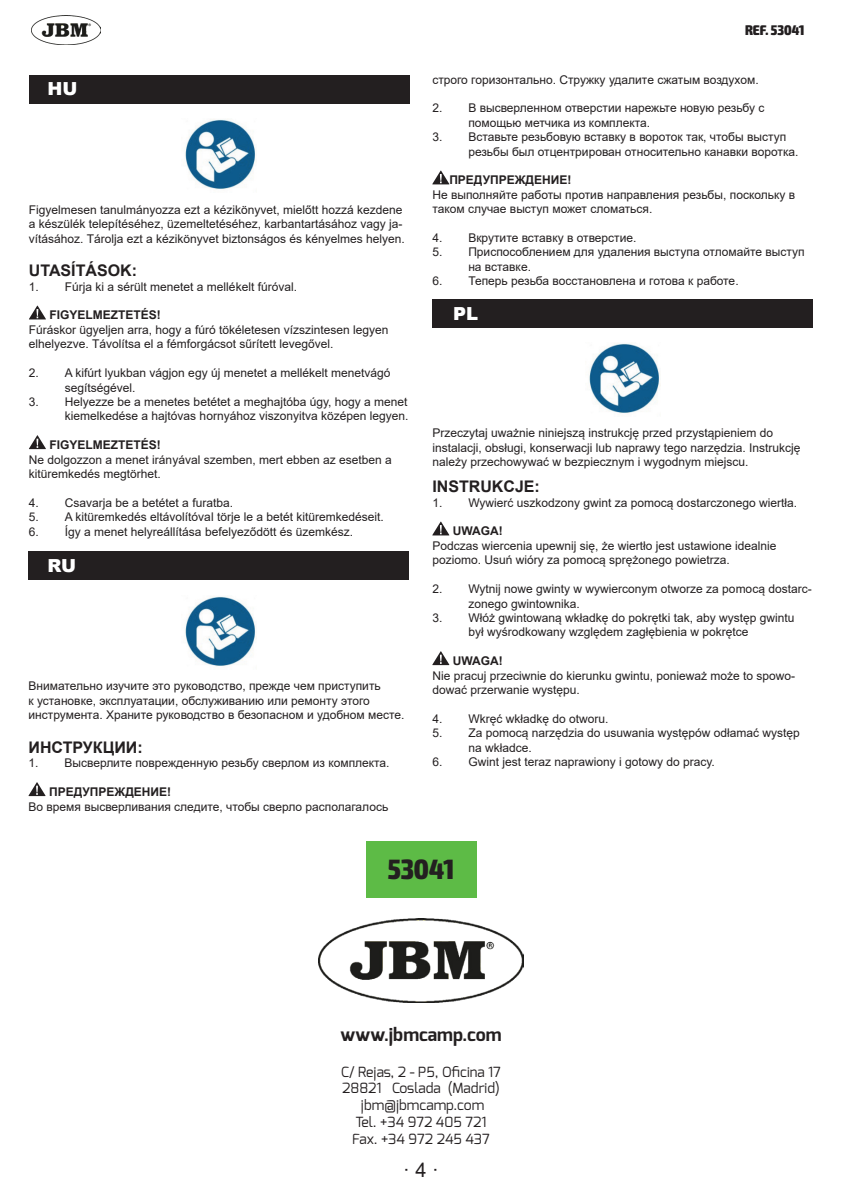
<style>
.page{position:relative;width:842px;height:1191px;background:#fff}
.page>*{position:absolute;margin:0;border:0;box-sizing:border-box;transform-origin:0 0}
.ÍNDEX{font:800 condensed 28px "Exo 2";color:#231f20}
.t1{font:20px "Arial";color:#231f20}
.t2{font:700 18px "Exo";color:#231f20}
.TÍTOL_BLANC{font:900 18px "Arial";color:#fff}
.TÍTOL_BLANC-2{font:700 16px "Arial";color:#231f20}
.t3{font:14px/16.8px "Exo";color:#231f20}
.t4{font:900 condensed 14px "Exo 2";color:#231f20}
.TÍTOL_BLANC-3{font:12px/14.4px "Arial";color:#231f20}
.TÍTOL_BLANC-4{font:700 12px "Arial";color:#231f20}
</style>
<div class="page">
<img style="left:32px;top:16px;width:69px;height:28px">
<svg style="left:29px;top:305px;width:17px;height:14px"></svg>
<svg style="left:29px;top:435px;width:17px;height:14px"></svg>
<div style="left:29px;top:75px;width:380px;height:28px;background:#231f20"></div>
<img style="left:185px;top:119px;width:72px;height:71px">
<div style="left:432px;top:300px;width:381px;height:28px;background:#231f20"></div>
<svg style="left:28px;top:782px;width:18px;height:14px"></svg>
<svg style="left:432px;top:521px;width:17px;height:14px"></svg>
<svg style="left:432px;top:651px;width:17px;height:14px"></svg>
<img style="left:185px;top:596px;width:72px;height:71px">
<img style="left:589px;top:343px;width:70px;height:71px">
<div style="left:29px;top:552px;width:380px;height:28px;background:#231f20"></div>
<svg style="left:432px;top:170px;width:17px;height:14px"></svg>
<img style="left:318px;top:918px;width:206px;height:85px">
<div style="left:366px;top:841px;width:110px;height:57px;background:#5dbb46"></div>
<p class="TÍTOL_BLANC" style="left:47px;top:76px;width:31px">HU</p>
<p class="TÍTOL_BLANC-3" style="left:29px;top:202px;width:377px">Figyelmesen tanulmányozza ezt a kézikönyvet, mielőtt hozzá kezdene a készülék telepítéséhez, üzemeltetéséhez, karbantartásához vagy ja&shy;vításához. Tárolja ezt a kézikönyvet biztonságos és kényelmes helyen.</p>
<p class="TÍTOL_BLANC-2" style="left:29px;top:259px;width:110px">UTASÍTÁSOK:</p>
<p class="TÍTOL_BLANC-3" style="left:29px;top:279px;width:270px">1. Fúrja ki a sérült menetet a mellékelt fúróval.</p>
<p class="TÍTOL_BLANC-4" style="left:50px;top:307px;width:113px">FIGYELMEZTETÉS!</p>
<p class="TÍTOL_BLANC-3" style="left:29px;top:322px;width:361px">Fúráskor ügyeljen arra, hogy a fúró tökéletesen vízszintesen legyen elhelyezve. Távolítsa el a fémforgácsot sűrített levegővel.</p>
<p class="TÍTOL_BLANC-3" style="left:65px;top:365px;width:327px;text-indent:-36px">2. A kifúrt lyukban vágjon egy új menetet a mellékelt menetvágó segítségével.</p>
<p class="TÍTOL_BLANC-3" style="left:29px;top:394px;width:381px;text-align:right">3. Helyezze be a menetes betétet a meghajtóba úgy, hogy a menet kiemelkedése a hajtóvas hornyához viszonyitva középen legyen.</p>
<p class="TÍTOL_BLANC-4" style="left:50px;top:436px;width:113px">FIGYELMEZTETÉS!</p>
<p class="TÍTOL_BLANC-3" style="left:29px;top:452px;width:364px">Ne dolgozzon a menet irányával szemben, mert ebben az esetben a kitüremkedés megtörhet.</p>
<p class="TÍTOL_BLANC-3" style="left:29px;top:495px;width:206px">4. Csavarja be a betétet a furatba.</p>
<p class="TÍTOL_BLANC-3" style="left:29px;top:509px;width:356px">5. A kitüremkedés eltávolítóval törje le a betét kitüremkedéseit.</p>
<p class="TÍTOL_BLANC-3" style="left:29px;top:524px;width:326px">6. Így a menet helyreállítása befelyeződött és üzemkész.</p>
<p class="TÍTOL_BLANC" style="left:48px;top:553px;width:30px">RU</p>
<p class="TÍTOL_BLANC-3" style="left:29px;top:679px;width:377px">Внимательно изучите это руководство, прежде чем приступить<br>к установке, эксплуатации, обслуживанию или ремонту этого инструмента. Храните руководство в безопасном и удобном месте.</p>
<p class="TÍTOL_BLANC-2" style="left:29px;top:736px;width:116px">ИНСТРУКЦИИ:</p>
<p class="TÍTOL_BLANC-3" style="left:29px;top:756px;width:363px">1. Высверлите поврежденную резьбу сверлом из комплекта.</p>
<p class="TÍTOL_BLANC-4" style="left:49px;top:783px;width:124px">ПРЕДУПРЕЖДЕНИЕ!</p>
<p class="TÍTOL_BLANC-3" style="left:29px;top:799px;width:361px">Во время высверливания следите, чтобы сверло располагалось</p>
<p class="t4" style="left:745px;top:21px;width:61px">REF. 53041</p>
<p class="TÍTOL_BLANC-3" style="left:432px;top:72px;width:328px">строго горизонтально. Стружку удалите сжатым воздухом.</p>
<p class="TÍTOL_BLANC-3" style="left:468px;top:101px;width:298px;text-indent:-36px">2. В высверленном отверстии нарежьте новую резьбу с помощью метчика из комплекта.</p>
<p class="TÍTOL_BLANC-3" style="left:468px;top:130px;width:332px;text-indent:-36px">3. Вставьте резьбовую вставку в вороток так, чтобы выступ резьбы был отцентрирован относительно канавки воротка.</p>
<p class="TÍTOL_BLANC-4" style="left:449px;top:172px;width:124px">ПРЕДУПРЕЖДЕНИЕ!</p>
<p class="TÍTOL_BLANC-3" style="left:432px;top:187px;width:364px">Не выполняйте работы против направления резьбы, поскольку в таком случае выступ может сломаться.</p>
<p class="TÍTOL_BLANC-3" style="left:432px;top:230px;width:206px">4. Вкрутите вставку в отверстие.</p>
<p class="TÍTOL_BLANC-3" style="left:468px;top:245px;width:338px;text-indent:-36px">5. Приспособлением для удаления выступа отломайте выступ на вставке.</p>
<p class="TÍTOL_BLANC-3" style="left:432px;top:274px;width:308px">6. Теперь резьба восстановлена и готова к работе.</p>
<p class="TÍTOL_BLANC" style="left:453px;top:301px;width:27px">PL</p>
<p class="TÍTOL_BLANC-3" style="left:432px;top:426px;width:370px">Przeczytaj uważnie niniejszą instrukcję przed przystąpieniem do instalacji, obsługi, konserwacji lub naprawy tego narzędzia. Instrukcję należy przechowywać w bezpiecznym i wygodnym miejscu.</p>
<p class="TÍTOL_BLANC-2" style="left:432px;top:475px;width:109px">INSTRUKCJE:</p>
<p class="TÍTOL_BLANC-3" style="left:432px;top:495px;width:366px">1. Wywierć uszkodzony gwint za pomocą dostarczonego wiertła.</p>
<p class="TÍTOL_BLANC-4" style="left:453px;top:523px;width:51px">UWAGA!</p>
<p class="TÍTOL_BLANC-3" style="left:432px;top:538px;width:346px">Podczas wiercenia upewnij się, że wiertło jest ustawione idealnie poziomo. Usuń wióry za pomocą sprężonego powietrza.</p>
<p class="TÍTOL_BLANC-3" style="left:468px;top:581px;width:345px;text-indent:-36px">2. Wytnij nowe gwinty w wywierconym otworze za pomocą dostarc&shy;zonego gwintownika.</p>
<p class="TÍTOL_BLANC-3" style="left:468px;top:610px;width:328px;text-indent:-36px">3. Włóż gwintowaną wkładkę do pokrętki tak, aby występ gwintu był wyśrodkowany względem zagłębienia w pokrętce</p>
<p class="TÍTOL_BLANC-4" style="left:453px;top:652px;width:51px">UWAGA!</p>
<p class="TÍTOL_BLANC-3" style="left:432px;top:668px;width:364px">Nie pracuj przeciwnie do kierunku gwintu, ponieważ może to spowo&shy;dować przerwanie występu.</p>
<p class="TÍTOL_BLANC-3" style="left:432px;top:711px;width:178px">4. Wkręć wkładkę do otworu.</p>
<p class="TÍTOL_BLANC-3" style="left:468px;top:725px;width:333px;text-indent:-36px">5. Za pomocą narzędzia do usuwania występów odłamać występ na wkładce.</p>
<p class="TÍTOL_BLANC-3" style="left:432px;top:754px;width:284px">6. Gwint jest teraz naprawiony i gotowy do pracy.</p>
<p class="ÍNDEX" style="left:388px;top:852px;width:68px">53041</p>
<p class="t2" style="left:340px;top:1023px;width:163px">www.jbmcamp.com</p>
<p class="t3" style="left:341px;top:1063px;width:161px">C/ Rejas, 2 - P5, Oficina 17<br>28821 Coslada (Madrid)</p>
<p class="t3" style="left:352px;top:1096px;width:139px;text-align:center">jbm@jbmcamp.com<br>Tel. +34 972 405 721<br>Fax. +34 972 245 437</p>
<h2 class="t1" style="left:403px;top:1156px;width:37px">· 4 ·</h2>
</div>
